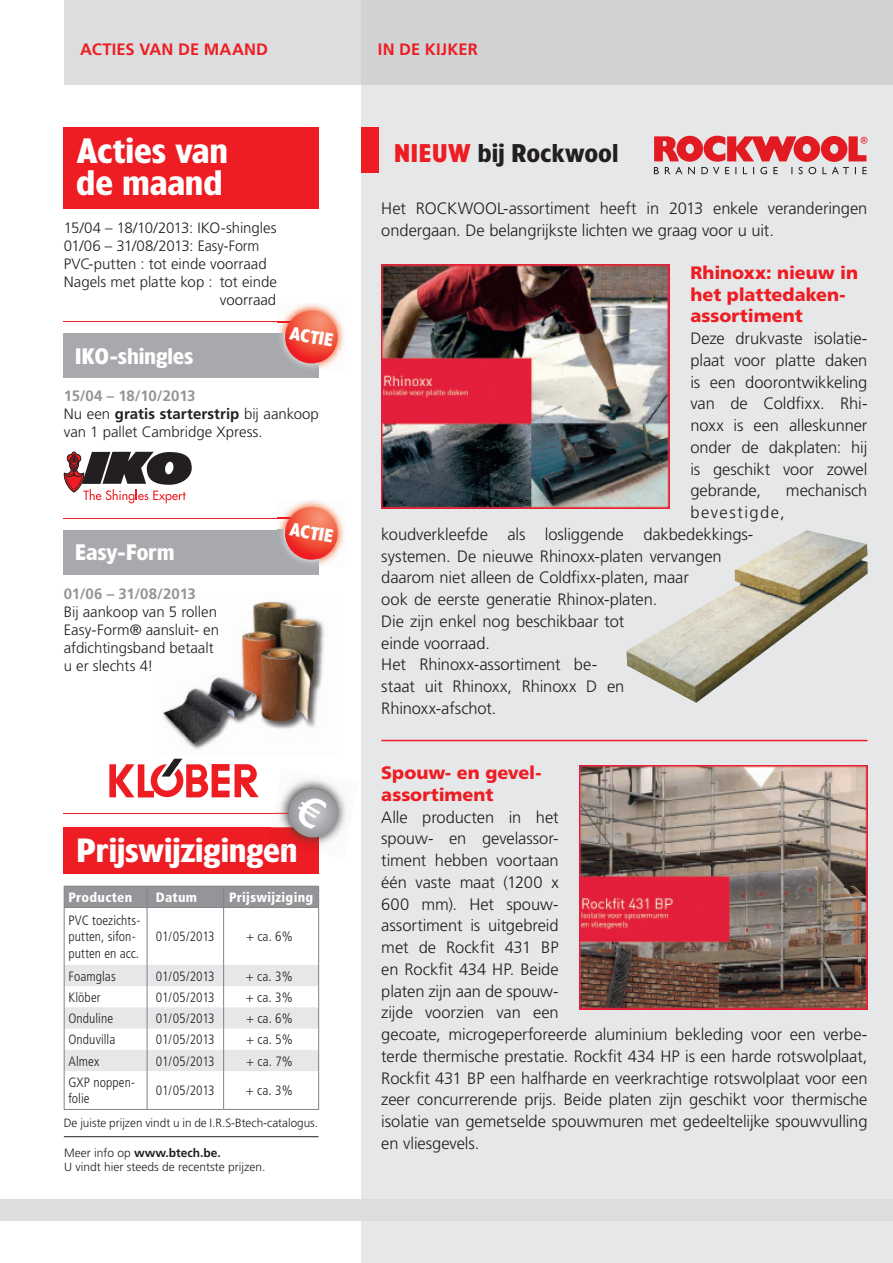
<style>
.page{position:relative;width:893px;height:1263px;background:#fff}
.page>*{position:absolute;margin:0;border:0;box-sizing:border-box;transform-origin:0 0}
.t1{font:700 33px/31.5px "TF Forever";letter-spacing:.02em;color:#fff}
.t2{font:700 31.5px "TF Forever";letter-spacing:.01em;color:#fff}
.t3{font:700 24px "TF Forever";letter-spacing:.02em;color:#231f20}
.t4{font:700 21px "TF Forever";letter-spacing:.01em;color:#fff}
.t5{font:900 18px/21.6px "Frutiger";color:#ee1d23}
.t6{font:700 17.25px "TF Forever";color:#fff}
.t7{font:300 16.5px/21.8px "Frutiger";letter-spacing:-.005em;color:#231f20}
.t8{font:700 16.5px "Frutiger";letter-spacing:.005em;color:#ee1d23}
.t9{font:300 15px/18px "Frutiger";letter-spacing:-.005em;color:#231f20}
.t10{font:700 15px "Frutiger";letter-spacing:-.01em;color:#939598}
.t11{font:300 condensed 13.5px/16.2px "Frutiger";letter-spacing:.005em;color:#231f20}
.t12{font:900 condensed 13.5px "Frutiger";letter-spacing:.02em;color:#fff}
.t13{font:300 12px/14.4px "Frutiger";color:#231f20}
.s1{font-weight:700;color:#939598}
.s2{font-weight:700}
.s3{color:#ee1d23}
</style>
<div class="page">
<div style="left:64px;top:333px;width:255px;height:45px;background:#a8a9ad"></div>
<svg style="left:64px;top:451px;width:128px;height:52px"></svg>
<img style="left:162px;top:601px;width:162px;height:149px">
<div style="left:361px;top:0;width:532px;height:1263px;background:#e6e7e9"></div>
<div style="left:64px;top:0;width:297px;height:85px;background:#dcdddf"></div>
<div style="left:361px;top:0;width:532px;height:85px;background:#d1d2d4"></div>
<div style="left:64px;top:128px;width:255px;height:81px;background:#ee1d23"></div>
<div style="left:0;top:1199px;width:893px;height:21px;background:#dcdddf"></div>
<hr style="left:64px;top:1136px;width:255px;height:1px;background:#231f20">
<div style="left:361px;top:128px;width:17px;height:45px;background:#ee1d23"></div>
<div style="left:64px;top:827px;width:255px;height:47px;background:#ee1d23"></div>
<div style="left:64px;top:886px;width:255px;height:21px;background:#939598"></div>
<hr style="left:64px;top:907px;width:83px;height:1px;background:#808285">
<hr style="left:64px;top:908px;width:1px;height:57px;background:#808285">
<hr style="left:147px;top:907px;width:77px;height:1px;background:#808285">
<hr style="left:147px;top:908px;width:1px;height:57px;background:#808285">
<hr style="left:224px;top:907px;width:95px;height:1px;background:#808285">
<hr style="left:223px;top:908px;width:1px;height:57px;background:#808285">
<hr style="left:318px;top:908px;width:1px;height:57px;background:#808285">
<svg style="left:64px;top:965px;width:255px;height:106px"></svg>
<hr style="left:64px;top:1071px;width:1px;height:38px;background:#808285">
<hr style="left:147px;top:1071px;width:1px;height:38px;background:#808285">
<hr style="left:223px;top:1071px;width:1px;height:38px;background:#808285">
<hr style="left:318px;top:1071px;width:1px;height:38px;background:#808285">
<hr style="left:64px;top:1109px;width:83px;height:1px;background:#808285">
<hr style="left:147px;top:1109px;width:77px;height:1px;background:#808285">
<hr style="left:224px;top:1109px;width:95px;height:1px;background:#808285">
<hr style="left:381px;top:740px;width:486px;height:1px;background:#ee1d23">
<hr style="left:64px;top:321px;width:255px;height:1px;background:#ee1d23">
<img style="left:277px;top:303px;width:68px;height:67px">
<img style="left:277px;top:333px;width:42px;height:37px">
<img style="left:277px;top:321px;width:13px;height:1px">
<svg style="left:285px;top:311px;width:53px;height:52px"></svg>
<hr style="left:64px;top:518px;width:255px;height:1px;background:#ee1d23">
<div style="left:64px;top:530px;width:255px;height:44px;background:#a8a9ad"></div>
<img style="left:277px;top:500px;width:67px;height:65px">
<img style="left:277px;top:518px;width:13px;height:1px">
<img style="left:277px;top:530px;width:42px;height:35px">
<svg style="left:285px;top:507px;width:53px;height:53px"></svg>
<svg style="left:109px;top:759px;width:150px;height:38px"></svg>
<hr style="left:64px;top:813px;width:255px;height:1px;background:#ee1d23">
<img style="left:273px;top:779px;width:73px;height:66px">
<img style="left:271px;top:827px;width:48px;height:23px">
<img style="left:269px;top:837px;width:27px;height:12px">
<svg style="left:274px;top:789px;width:65px;height:50px"></svg>
<img style="left:381px;top:265px;width:288px;height:244px">
<img style="left:580px;top:765px;width:287px;height:244px">
<svg style="left:654px;top:136px;width:213px;height:38px"></svg>
<img style="left:626px;top:530px;width:242px;height:173px">
<p class="t8" style="left:80px;top:40px;width:189px">ACTIES VAN DE MAAND</p>
<p class="t8" style="left:378px;top:40px;width:101px">IN DE KIJKER</p>
<h1 class="t1" style="left:77px;top:135px;width:152px">Acties van de maand</h1>
<p class="t9" style="left:64px;top:219px;width:214px">15/04 – 18/10/2013: IKO-shingles</p>
<p class="t9" style="left:64px;top:237px;width:197px">01/06 – 31/08/2013: Easy-Form</p>
<p class="t9" style="left:64px;top:255px;width:204px">PVC-putten : tot einde voorraad</p>
<p class="t9" style="left:64px;top:273px;width:215px">Nagels met platte kop : tot einde</p>
<p class="t9" style="left:220px;top:291px;width:58px">voorraad</p>
<p class="t6" style="left:292px;top:322px;width:45px;rotate:10deg">ACTIE</p>
<p class="t4" style="left:75px;top:343px;width:120px">IKO-shingles</p>
<p class="t9" style="left:64px;top:387px;width:257px"><span class="s1">15/04 – 18/10/2013<br></span>Nu een <span class="s2">gratis starterstrip</span> bij aankoop van 1 pallet Cambridge Xpress.</p>
<p class="t4" style="left:75px;top:540px;width:101px">Easy-Form</p>
<p class="t10" style="left:64px;top:585px;width:134px">01/06 – 31/08/2013</p>
<p class="t9" style="left:64px;top:603px;width:157px">Bij aankoop van 5 rollen<br>Easy-Form® aansluit- en afdichtingsband betaalt u er slechts 4!</p>
<p class="t6" style="left:292px;top:519px;width:45px;rotate:10deg">ACTIE</p>
<h2 class="t2" style="left:77px;top:831px;width:222px">Prijswijzigingen</h2>
<p class="t12" style="left:68px;top:889px;width:65px">Producten</p>
<p class="t12" style="left:156px;top:889px;width:43px">Datum</p>
<p class="t12" style="left:229px;top:889px;width:86px">Prijswijziging</p>
<p class="t11" style="left:68px;top:912px;width:73px">PVC toezichts&shy;putten, sifon&shy;putten en acc.</p>
<p class="t11" style="left:156px;top:929px;width:60px">01/05/2013</p>
<p class="t11" style="left:246px;top:929px;width:48px">+ ca. 6%</p>
<p class="t11" style="left:68px;top:968px;width:49px">Foamglas</p>
<p class="t11" style="left:156px;top:968px;width:60px">01/05/2013</p>
<p class="t11" style="left:246px;top:968px;width:48px">+ ca. 3%</p>
<p class="t11" style="left:68px;top:989px;width:34px">Klöber</p>
<p class="t11" style="left:156px;top:989px;width:60px">01/05/2013</p>
<p class="t11" style="left:246px;top:989px;width:48px">+ ca. 3%</p>
<p class="t11" style="left:68px;top:1010px;width:46px">Onduline</p>
<p class="t11" style="left:156px;top:1010px;width:60px">01/05/2013</p>
<p class="t11" style="left:246px;top:1010px;width:48px">+ ca. 6%</p>
<p class="t11" style="left:68px;top:1032px;width:48px">Onduvilla</p>
<p class="t11" style="left:156px;top:1032px;width:60px">01/05/2013</p>
<p class="t11" style="left:246px;top:1032px;width:48px">+ ca. 5%</p>
<p class="t11" style="left:68px;top:1053px;width:33px">Almex</p>
<p class="t11" style="left:156px;top:1053px;width:60px">01/05/2013</p>
<p class="t11" style="left:246px;top:1053px;width:48px">+ ca. 7%</p>
<p class="t11" style="left:68px;top:1074px;width:68px">GXP noppen&shy;folie</p>
<p class="t11" style="left:156px;top:1082px;width:60px">01/05/2013</p>
<p class="t11" style="left:246px;top:1082px;width:48px">+ ca. 3%</p>
<p class="t13" style="left:64px;top:1115px;width:256px">De juiste prijzen vindt u in de I.R.S-Btech-catalogus.</p>
<p class="t13" style="left:64px;top:1145px;width:203px">Meer info op <span class="s2">www.btech.be.<br></span>U vindt hier steeds de recentste prijzen.</p>
<h3 class="t3" style="left:394px;top:138px;width:226px"><span class="s3">NIEUW</span> bij Rockwool</h3>
<p class="t7" style="left:381px;top:197px;width:488px">Het ROCKWOOL-assortiment heeft in 2013 enkele veranderingen ondergaan. De belangrijkste lichten we graag voor u uit.</p>
<p class="t5" style="left:690px;top:262px;width:169px">Rhinoxx: nieuw in het plattedaken&shy;assortiment</p>
<p class="t7" style="left:690px;top:327px;width:179px;text-align:justify">Deze drukvaste isolatie&shy;plaat voor platte daken is een doorontwikkeling van de Coldfixx. Rhi&shy;noxx is een alleskunner onder de dakplaten: hij is geschikt voor zowel gebrande,</p>
<p class="t7" style="left:786px;top:480px;width:83px">mechanisch</p>
<p class="t7" style="left:381px;top:501px;width:405px;text-indent:309px">bevestigde, koudverkleefde als losliggende dakbedekkings&shy;systemen. De nieuwe Rhinoxx-platen vervangen<br>daarom niet alleen de Coldfixx-platen, maar<br>ook de eerste generatie Rhinox-platen.<br>Die zijn enkel nog beschikbaar tot<br>einde voorraad.<br>Het Rhinoxx-assortiment be-<br>staat uit Rhinoxx, Rhinoxx D en<br>Rhinoxx-afschot.</p>
<p class="t5" style="left:381px;top:762px;width:162px">Spouw- en gevel&shy;assortiment</p>
<p class="t7" style="left:381px;top:806px;width:488px">Alle producten in het<br>spouw- en gevelassor-<br>timent hebben voortaan<br>één vaste maat (1200 x<br>600 mm). Het spouw-<br>assortiment is uitgebreid<br>met de Rockfit 431 BP<br>en Rockfit 434 HP. Beide<br>platen zijn aan de spouw-<br>zijde voorzien van een<br>gecoate, microgeperforeerde aluminium bekleding voor een verbe&shy;terde thermische prestatie. Rockfit 434 HP is een harde rotswolplaat, Rockfit 431 BP een halfharde en veerkrachtige rotswolplaat voor een zeer concurrerende prijs. Beide platen zijn geschikt voor thermische isolatie van gemetselde spouwmuren met gedeeltelijke spouwvulling en vliesgevels.</p>
</div>
